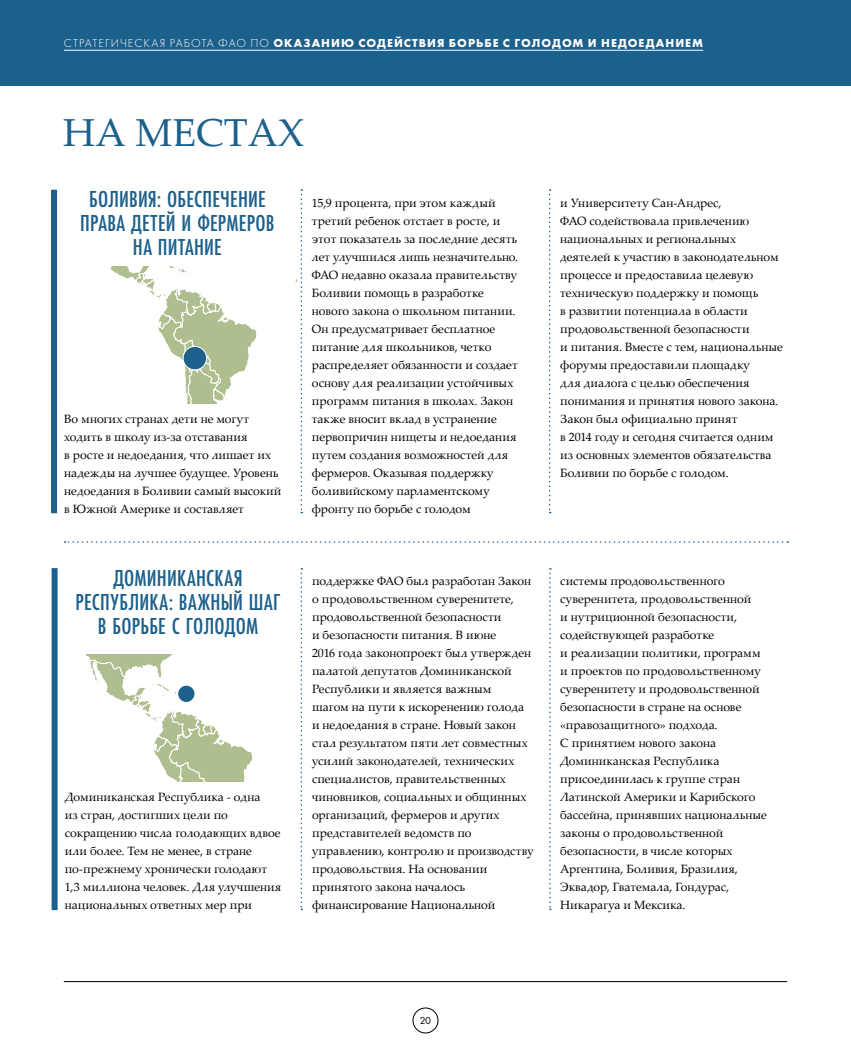
<style>
.page{position:relative;width:851px;height:1063px;background:#fff}
.page>*{position:absolute;margin:0;border:0;box-sizing:border-box;transform-origin:0 0}
.t1{font:39px "Palatino Linotype";color:#1c608c}
.t2{font:500 24px/24px "Futura New Cond";letter-spacing:.01em;color:#1c608c;text-align:center}
.t3{font:12px/18px "Palatino Linotype";color:#000}
.t4{font:700 12px "Futura New";letter-spacing:.08em;color:#fff}
.t5{font:10.5px "Futura New";color:#000}
.s1{font-weight:300}
</style>
<div class="page">
<hr style="left:64px;top:981px;width:723px;height:1px;background:#000">
<div style="left:412px;top:1008px;width:26px;height:25px;border:1px solid #000;border-radius:50%"></div>
<div style="left:0;top:0;width:850px;height:85px;background:#1c608c"></div>
<hr style="left:64px;top:50px;width:639px;height:1px;background:#fff">
<svg style="left:65px;top:541px;width:723px;height:2px"></svg>
<svg style="left:549px;top:189px;width:1px;height:324px"></svg>
<div style="left:51px;top:190px;width:6px;height:323px;background:#1c608c"></div>
<svg style="left:295px;top:189px;width:7px;height:324px"></svg>
<svg style="left:110px;top:266px;width:147px;height:138px"></svg>
<div style="left:183px;top:346px;width:23px;height:24px;background:#1c608c;border-radius:50%"></div>
<div style="left:183px;top:346px;width:24px;height:24px;border:1px solid #fff;border-radius:50%"></div>
<svg style="left:300px;top:568px;width:2px;height:342px"></svg>
<svg style="left:549px;top:568px;width:2px;height:342px"></svg>
<div style="left:52px;top:568px;width:6px;height:342px;background:#1c608c"></div>
<svg style="left:85px;top:655px;width:167px;height:127px"></svg>
<div style="left:178px;top:685px;width:17px;height:17px;background:#1c608c;border-radius:50%"></div>
<div style="left:177px;top:685px;width:18px;height:18px;border:1px solid #fff;border-radius:50%"></div>
<p class="t4" style="left:64px;top:35px;width:640px"><span class="s1">СТРАТЕГИЧЕСКАЯ РАБОТА ФАО ПО</span> ОКАЗАНИЮ СОДЕЙСТВИЯ БОРЬБЕ С ГОЛОДОМ И НЕДОЕДАНИЕМ</p>
<h1 class="t1" style="left:63px;top:105px;width:243px">НА МЕСТАХ</h1>
<h2 class="t2" style="left:80px;top:187px;width:196px">БОЛИВИЯ: ОБЕСПЕЧЕНИЕ<br>ПРАВА ДЕТЕЙ И ФЕРМЕРОВ<br>НА ПИТАНИЕ</h2>
<p class="t3" style="left:64px;top:410px;width:219px">Во многих странах дети не могут ходить в школу из-за отставания<br>в росте и недоедания, что лишает их надежды на лучшее будущее. Уровень недоедания в Боливии самый высокий в Южной Америке и составляет</p>
<p class="t3" style="left:312px;top:194px;width:208px">15,9 процента, при этом каждый третий ребенок отстает в росте, и этот показатель за последние десять лет улучшился лишь незначительно.<br>ФАО недавно оказала правительству<br>Боливии помощь в разработке нового закона о школьном питании.<br>Он предусматривает бесплатное питание для школьников, четко распределяет обязанности и создает основу для реализации устойчивых программ питания в школах. Закон также вносит вклад в устранение первопричин нищеты и недоедания путем создания возможностей для фермеров. Оказывая поддержку боливийскому парламентскому фронту по борьбе с голодом</p>
<p class="t3" style="left:560px;top:194px;width:224px">и Университету Сан-Андрес,<br>ФАО содействовала привлечению национальных и региональных деятелей к участию в законодательном процессе и предоставила целевую техническую поддержку и помощь<br>в развитии потенциала в области продовольственной безопасности<br>и питания. Вместе с тем, национальные форумы предоставили площадку<br>для диалога с целью обеспечения понимания и принятия нового закона.<br>Закон был официально принят<br>в 2014 году и сегодня считается одним из основных элементов обязательства<br>Боливии по борьбе с голодом.</p>
<h2 class="t2" style="left:75px;top:566px;width:207px">ДОМИНИКАНСКАЯ<br>РЕСПУБЛИКА: ВАЖНЫЙ ШАГ<br>В БОРЬБЕ С ГОЛОДОМ</h2>
<p class="t3" style="left:65px;top:788px;width:218px">Доминиканская Республика - одна<br>из стран, достигших цели по сокращению числа голодающих вдвое или более. Тем не менее, в стране по-прежнему хронически голодают<br>1,3 миллиона человек. Для улучшения национальных ответных мер при</p>
<p class="t3" style="left:312px;top:572px;width:223px">поддержке ФАО был разработан Закон о продовольственном суверенитете, продовольственной безопасности<br>и безопасности питания. В июне<br>2016 года законопроект был утвержден палатой депутатов Доминиканской Республики и является важным<br>шагом на пути к искоренению голода и недоедания в стране. Новый закон стал результатом пяти лет совместных усилий законодателей, технических специалистов, правительственных чиновников, социальных и общинных организаций, фермеров и других представителей ведомств по управлению, контролю и производству продовольствия. На основании принятого закона началось финансирование Национальной</p>
<p class="t3" style="left:560px;top:572px;width:208px">системы продовольственного суверенитета, продовольственной<br>и нутриционной безопасности, содействующей разработке<br>и реализации политики, программ и проектов по продовольственному суверенитету и продовольственной безопасности в стране на основе «правозащитного» подхода.<br>С принятием нового закона<br>Доминиканская Республика присоединилась к группе стран<br>Латинской Америки и Карибского бассейна, принявших национальные законы о продовольственной безопасности, в числе которых<br>Аргентина, Боливия, Бразилия,<br>Эквадор, Гватемала, Гондурас,<br>Никарагуа и Мексика.</p>
<p class="t5" style="left:420px;top:1014px;width:13px">20</p>
</div>
